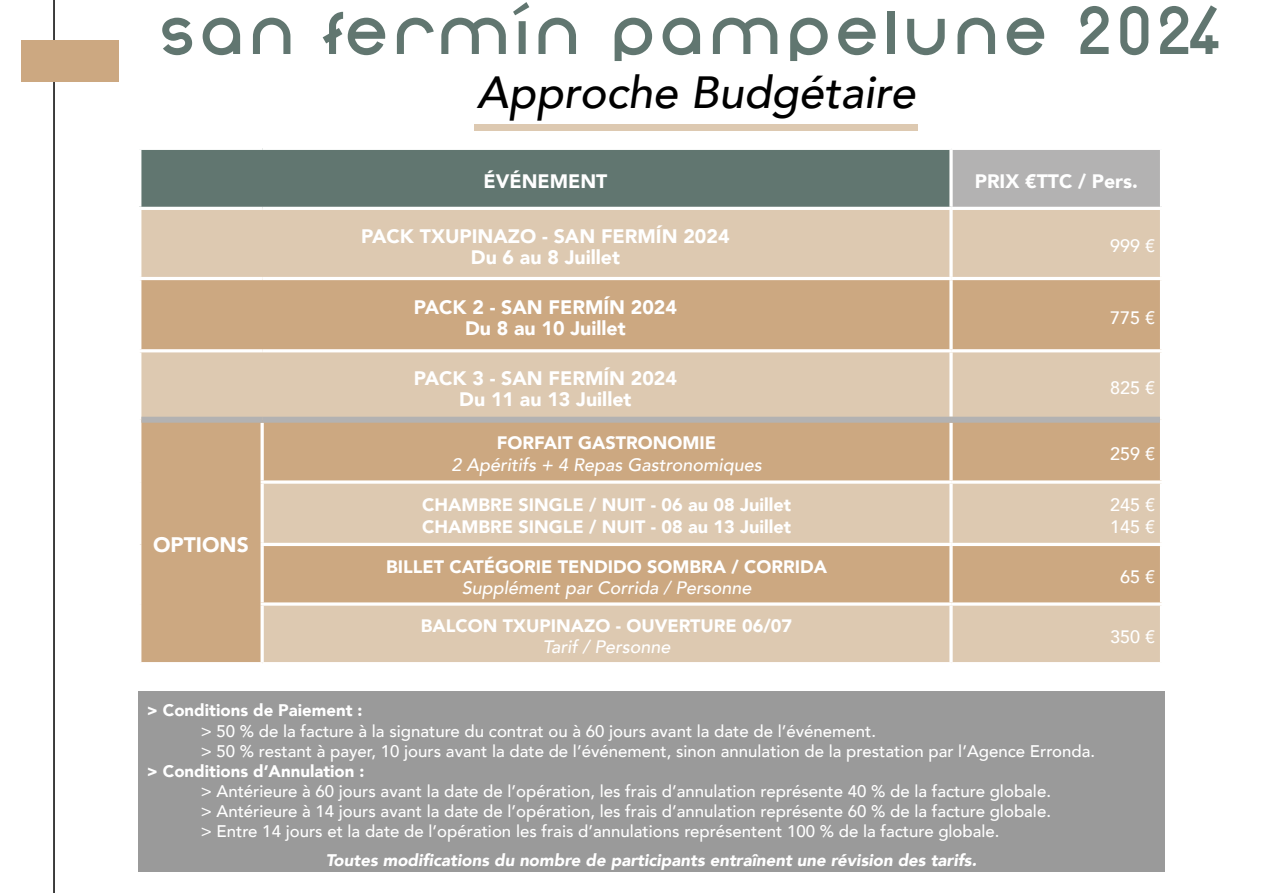
<style>
.page{position:relative;width:1263px;height:893px;background:#fff}
.page>*{position:absolute;margin:0;border:0;box-sizing:border-box;transform-origin:0 0}
.t1{font:700 60px "Nonchalance";letter-spacing:-.04em;color:#617670}
.t2{font:italic 500 45px "Avenir";color:#000}
.t3{font:900 21px "Avenir";color:#fff}
.t4{font:900 19.5px/21px "Avenir";color:#fff;text-align:center}
.t5{font:900 18px/21.6px "Avenir";color:#fff}
.t6{font:italic 500 18px "Avenir";color:#fff}
.t7{font:500 18px/21.6px "Avenir";color:#fff}
.t8{font:500 16.8px/20.1px "Avenir";color:#fff}
.t9{font:italic 900 16.8px "Avenir";color:#fff}
.t10{font:900 16.8px "Avenir";color:#fff}
</style>
<div class="page">
<div style="left:138px;top:691px;width:1026px;height:181px;background:#9a9a9a"></div>
<hr style="left:53px;top:0;width:2px;height:893px;background:#000">
<div style="left:21px;top:41px;width:98px;height:41px;background:#cca881"></div>
<div style="left:140px;top:148px;width:811px;height:60px;background:#617670"></div>
<div style="left:951px;top:148px;width:210px;height:60px;background:#b3b2b2"></div>
<div style="left:141px;top:210px;width:1019px;height:67px;background:#ddc9b1"></div>
<svg style="left:141px;top:280px;width:1019px;height:382px;background:#d3b796"></svg>
<hr style="left:138px;top:207px;width:124px;height:3px;background:#fff">
<hr style="left:262px;top:207px;width:689px;height:3px;background:#fff">
<hr style="left:138px;top:349px;width:124px;height:3px;background:#fff">
<hr style="left:262px;top:349px;width:689px;height:3px;background:#fff">
<svg style="left:261px;top:480px;width:690px;height:4px"></svg>
<hr style="left:261px;top:543px;width:690px;height:3px;background:#fff">
<svg style="left:261px;top:602px;width:690px;height:4px"></svg>
<hr style="left:138px;top:147px;width:124px;height:3px;background:#fff">
<hr style="left:138px;top:150px;width:3px;height:57px;background:#fff">
<hr style="left:262px;top:147px;width:689px;height:3px;background:#fff">
<hr style="left:261px;top:423px;width:3px;height:57px;background:#fff">
<hr style="left:261px;top:484px;width:3px;height:59px;background:#fff">
<hr style="left:261px;top:546px;width:3px;height:56px;background:#fff">
<hr style="left:261px;top:606px;width:3px;height:56px;background:#fff">
<hr style="left:951px;top:147px;width:212px;height:3px;background:#fff">
<svg style="left:949px;top:150px;width:4px;height:57px"></svg>
<hr style="left:1160px;top:150px;width:3px;height:57px;background:#fff">
<hr style="left:951px;top:207px;width:212px;height:3px;background:#fff">
<svg style="left:949px;top:210px;width:4px;height:67px"></svg>
<svg style="left:949px;top:280px;width:4px;height:69px"></svg>
<hr style="left:951px;top:349px;width:212px;height:3px;background:#fff">
<svg style="left:949px;top:352px;width:4px;height:65px"></svg>
<svg style="left:949px;top:423px;width:4px;height:57px"></svg>
<svg style="left:951px;top:480px;width:211px;height:4px"></svg>
<svg style="left:949px;top:484px;width:4px;height:59px"></svg>
<hr style="left:951px;top:543px;width:212px;height:3px;background:#fff">
<svg style="left:949px;top:546px;width:4px;height:56px"></svg>
<svg style="left:951px;top:602px;width:211px;height:4px"></svg>
<svg style="left:949px;top:606px;width:4px;height:56px"></svg>
<div style="left:141px;top:417px;width:121px;height:6px;background:#b3b2b2"></div>
<div style="left:262px;top:417px;width:689px;height:6px;background:#b3b2b2"></div>
<div style="left:951px;top:417px;width:209px;height:6px;background:#b3b2b2"></div>
<div style="left:475px;top:124px;width:443px;height:7px;background:#ddc9b1"></div>
<h1 class="t1" style="left:163px;top:0;width:1067px">San Fermín Pampelune 2024</h1>
<h2 class="t2" style="left:477px;top:66px;width:440px">Approche Budgétaire</h2>
<p class="t4" style="left:483px;top:170px;width:125px">ÉVÉNEMENT</p>
<p class="t4" style="left:975px;top:170px;width:165px">PRIX €TTC / Pers.</p>
<p class="t4" style="left:361px;top:225px;width:370px">PACK TXUPINAZO - SAN FERMÍN 2024<br>Du 6 au 8 Juillet</p>
<p class="t7" style="left:1110px;top:234px;width:47px">999 €</p>
<p class="t3" style="left:153px;top:527px;width:97px">OPTIONS</p>
<p class="t4" style="left:414px;top:296px;width:265px">PACK 2 - SAN FERMÍN 2024<br>Du 8 au 10 Juillet</p>
<p class="t4" style="left:414px;top:367px;width:265px">PACK 3 - SAN FERMÍN 2024<br>Du 11 au 13 Juillet</p>
<p class="t5" style="left:497px;top:432px;width:221px">FORFAIT GASTRONOMIE</p>
<p class="t6" style="left:451px;top:454px;width:312px">2 Apéritifs + 4 Repas Gastronomiques</p>
<p class="t7" style="left:1110px;top:306px;width:47px">775 €</p>
<p class="t7" style="left:1110px;top:376px;width:47px">825 €</p>
<p class="t7" style="left:1110px;top:442px;width:47px">259 €</p>
<p class="t5" style="left:422px;top:494px;width:370px">CHAMBRE SINGLE / NUIT - 06 au 08 Juillet<br>CHAMBRE SINGLE / NUIT - 08 au 13 Juillet</p>
<p class="t7" style="left:1110px;top:493px;width:47px">245 €<br>145 €</p>
<p class="t5" style="left:386px;top:555px;width:442px">BILLET CATÉGORIE TENDIDO SOMBRA / CORRIDA</p>
<p class="t6" style="left:462px;top:577px;width:291px">Supplément par Corrida / Personne</p>
<p class="t7" style="left:1120px;top:565px;width:37px">65 €</p>
<p class="t5" style="left:421px;top:615px;width:373px">BALCON TXUPINAZO - OUVERTURE 06/07</p>
<p class="t6" style="left:543px;top:636px;width:129px">Tarif / Personne</p>
<p class="t7" style="left:1110px;top:625px;width:47px">350 €</p>
<p class="t10" style="left:147px;top:696px;width:217px">&gt; Conditions de Paiement :</p>
<p class="t8" style="left:201px;top:720px;width:896px">&gt; 50 % de la facture à la signature du contrat ou à 60 jours avant la date de l’événement.<br>&gt; 50 % restant à payer, 10 jours avant la date de l’événement, sinon annulation de la prestation par l’Agence Erronda.</p>
<p class="t10" style="left:147px;top:757px;width:219px">&gt; Conditions d’Annulation :</p>
<p class="t8" style="left:201px;top:780px;width:852px;text-align:justify">&gt; Antérieure à 60 jours avant la date de l’opération, les frais d’annulation représente 40 % de la facture globale. &gt; Antérieure à 14 jours avant la date de l’opération, les frais d’annulation représente 60 % de la facture globale. &gt; Entre 14 jours et la date de l’opération les frais d’annulations représentent 100 % de la facture globale.</p>
<p class="t9" style="left:326px;top:846px;width:652px">Toutes modifications du nombre de participants entraînent une révision des tarifs.</p>
</div>
